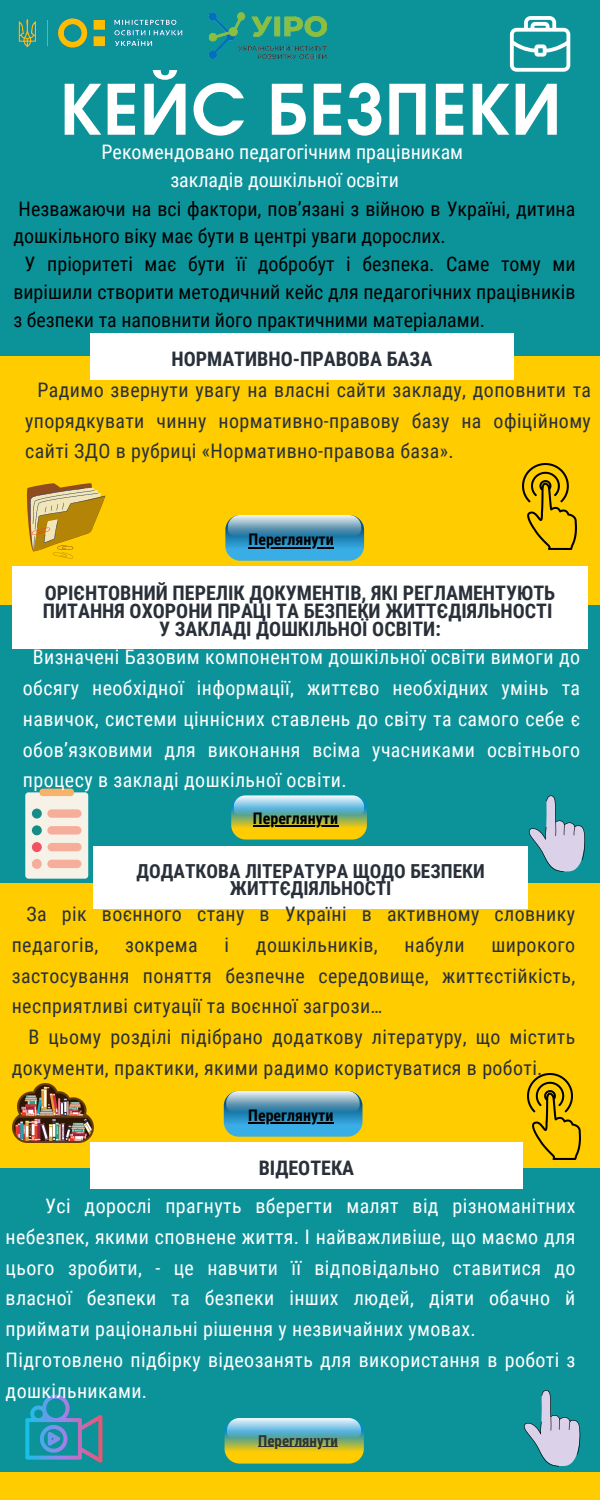
<style>
.page{position:relative;width:600px;height:1500px;background:#0c9399}
.page>*{position:absolute;margin:0;border:0;box-sizing:border-box;transform-origin:0 0}
.t1{font:700 69px "Evolventa";letter-spacing:.01em;color:#fff}
.t2{font:20px/30.8px "Roboto Condensed";letter-spacing:.02em;color:#fff;text-align:justify}
.t3{font:20px/30.8px "Roboto Condensed";letter-spacing:.02em;color:#293039;text-align:justify}
.t4{font:20px/27.8px "Roboto Condensed";color:#000}
.t5{font:700 20px/18px "Roboto Condensed";color:#293039}
.t6{font:20px "Roboto Condensed";color:#fff}
.t7{font:700 19.3px/17.4px "Roboto Condensed";color:#293039;text-align:center}
.t8{font:700 16px "Roboto Condensed";color:#000}
.t9{font:700 15px "Roboto Condensed";color:#323232}
</style>
<div class="page">
<div style="left:0;top:356px;width:600px;height:249px;background:#fc0"></div>
<div style="left:90px;top:333px;width:423px;height:46px;background:#fff"></div>
<div style="left:0;top:1473px;width:600px;height:27px;background:#fc0"></div>
<div style="left:13px;top:567px;width:575px;height:82px;background:#fff"></div>
<div style="left:0;top:883px;width:600px;height:285px;background:#fc0"></div>
<div style="left:94px;top:846px;width:434px;height:62px;background:#fff"></div>
<div style="left:90px;top:1143px;width:433px;height:46px;background:#fff"></div>
<svg style="left:510px;top:16px;width:60px;height:56px"></svg>
<img style="left:209px;top:12px;width:119px;height:47px">
<img style="left:18px;top:18px;width:165px;height:30px">
<svg style="left:27px;top:483px;width:79px;height:76px"></svg>
<img style="left:523px;top:464px;width:53px;height:85px">
<img style="left:13px;top:1083px;width:81px;height:59px">
<svg style="left:25px;top:1395px;width:77px;height:68px"></svg>
<div style="left:25px;top:792px;width:63px;height:87px;background:#f7f2e8;border-radius:3px"></div>
<svg style="left:32px;top:809px;width:50px;height:60px"></svg>
<div style="left:40px;top:789px;width:34px;height:7px;background:#f7b168;border-radius:3px"></div>
<img style="left:528px;top:1074px;width:53px;height:85px">
<svg style="left:528px;top:795px;width:57px;height:77px"></svg>
<svg style="left:225px;top:1418px;width:139px;height:46px;background:#a7c078"></svg>
<hr style="left:258px;top:1446px;width:80px;height:1px;background:#323232">
<svg style="left:224px;top:1091px;width:138px;height:46px;background:#59a5c4"></svg>
<hr style="left:248px;top:1122px;width:85px;height:2px;background:#000">
<svg style="left:231px;top:795px;width:136px;height:45px;background:#a4be79"></svg>
<hr style="left:253px;top:826px;width:85px;height:1px;background:#000">
<svg style="left:225px;top:515px;width:139px;height:46px;background:#59a3c1"></svg>
<hr style="left:249px;top:547px;width:85px;height:1px;background:#000">
<svg style="left:524px;top:1390px;width:57px;height:77px"></svg>
<p class="t1" style="left:60px;top:80px;width:503px">КЕЙС БЕЗПЕКИ</p>
<p class="t6" style="left:102px;top:140px;width:363px">Рекомендовано педагогічним працівникам</p>
<p class="t6" style="left:170px;top:168px;width:230px">закладів дошкільної освіти</p>
<p class="t4" style="left:13px;top:195px;width:564px">Незважаючи на всі фактори, пов’язані з війною в Україні, дитина дошкільного віку має бути в центрі уваги дорослих.</p>
<p class="t4" style="left:13px;top:250px;width:564px;text-align:justify;text-indent:11px">У пріоритеті має бути її добробут і безпека. Саме тому ми вирішили створити методичний кейс для педагогічних працівників з безпеки та наповнити його практичними матеріалами.</p>
<p class="t5" style="left:172px;top:350px;width:262px">НОРМАТИВНО-ПРАВОВА БАЗА</p>
<p class="t3" style="left:25px;top:375px;width:567px;text-indent:12px">Радимо звернути увагу на власні сайти закладу, доповнити та упорядкувати чинну нормативно-правову базу на офіційному сайті ЗДО в рубриці «Нормативно-правова база».</p>
<p class="t8" style="left:249px;top:531px;width:87px">Переглянути</p>
<p class="t5" style="left:43px;top:584px;width:514px">ОРІЄНТОВНИЙ ПЕРЕЛІК ДОКУМЕНТІВ, ЯКІ РЕГЛАМЕНТУЮТЬ<br>ПИТАННЯ ОХОРОНИ ПРАЦІ ТА БЕЗПЕКИ ЖИТТЄДІЯЛЬНОСТІ</p>
<p class="t5" style="left:159px;top:620px;width:283px">У ЗАКЛАДІ ДОШКІЛЬНОЇ ОСВІТИ:</p>
<p class="t2" style="left:23px;top:642px;width:559px;text-indent:10px">Визначені Базовим компонентом дошкільної освіти вимоги до обсягу необхідної інформації, життєво необхідних умінь та навичок, системи ціннісних ставлень до світу та самого себе є обов’язковими для виконання всіма учасниками освітнього процесу в закладі дошкільної освіти.</p>
<p class="t8" style="left:253px;top:809px;width:87px">Переглянути</p>
<p class="t7" style="left:137px;top:863px;width:350px">ДОДАТКОВА ЛІТЕРАТУРА ЩОДО БЕЗПЕКИ<br>ЖИТТЄДІЯЛЬНОСТІ</p>
<p class="t3" style="left:12px;top:899px;width:565px;text-indent:15px">За рік воєнного стану в Україні в активному словнику педагогів,</p>
<p class="t3" style="left:125px;top:930px;width:74px">зокрема</p>
<p class="t3" style="left:225px;top:930px;width:6px">і</p>
<p class="t3" style="left:256px;top:930px;width:123px">дошкільників,</p>
<p class="t3" style="left:405px;top:930px;width:62px">набули</p>
<p class="t3" style="left:12px;top:930px;width:565px;text-indent:480px">широкого застосування поняття безпечне середовище, життєстійкість, несприятливі ситуації та воєнної загрози…</p>
<p class="t3" style="left:12px;top:1022px;width:565px;text-indent:17px">В цьому розділі підібрано додаткову літературу, що містить документи, практики, якими радимо користуватися в роботі.</p>
<p class="t8" style="left:248px;top:1106px;width:87px">Переглянути</p>
<p class="t5" style="left:259px;top:1160px;width:97px">ВІДЕОТЕКА</p>
<p class="t2" style="left:6px;top:1191px;width:571px;text-indent:40px">Усі дорослі прагнуть вберегти малят від різноманітних небезпек, якими сповнене життя. І найважливіше, що маємо для цього зробити, - це навчити її відповідально ставитися до власної безпеки та безпеки інших людей, діяти обачно й приймати раціональні рішення у незвичайних умовах.</p>
<p class="t2" style="left:6px;top:1345px;width:571px">Підготовлено підбірку відеозанять для використання в роботі з дошкільниками.</p>
<p class="t9" style="left:258px;top:1432px;width:81px">Переглянути</p>
</div>
